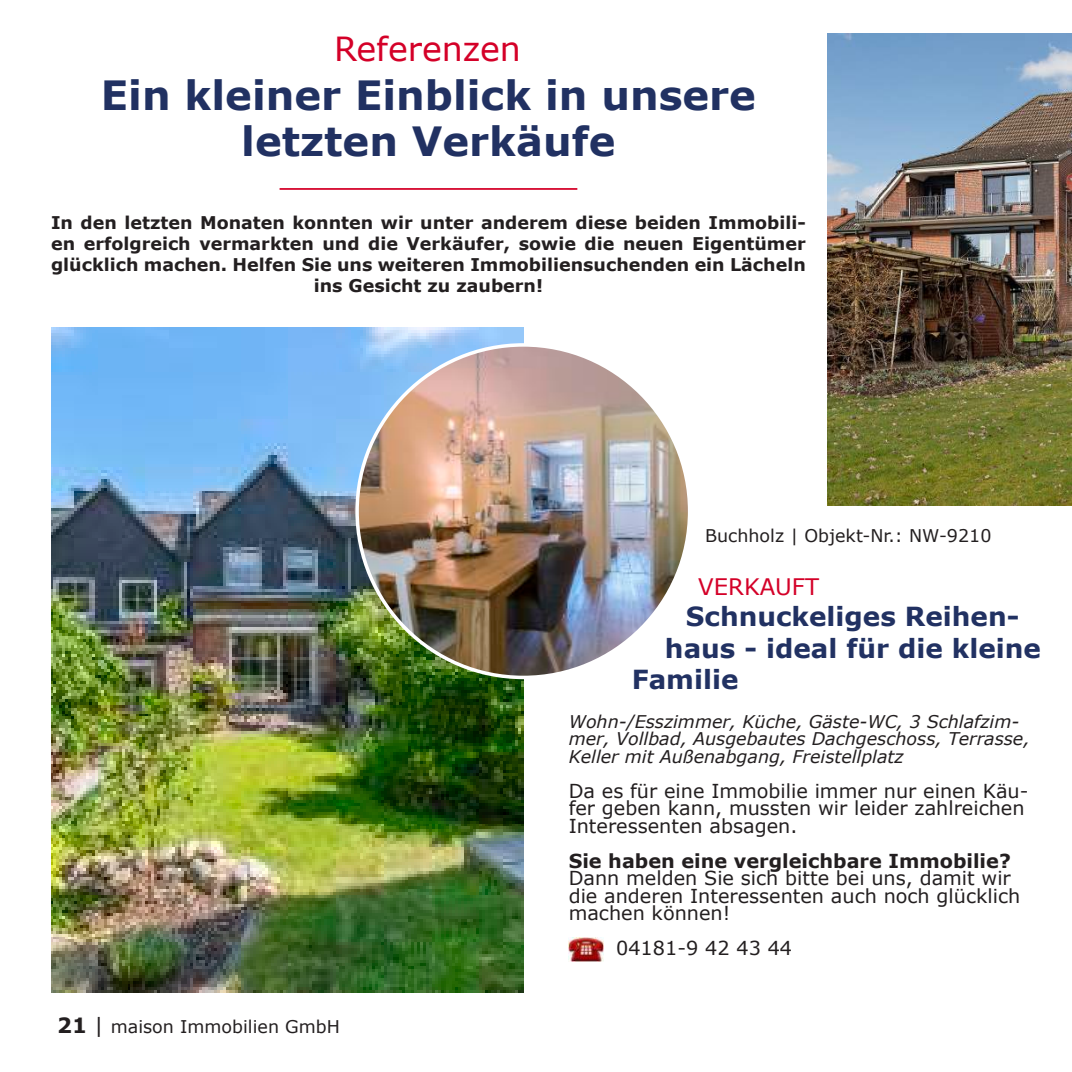
<style>
.page{position:relative;width:1072px;height:1072px;background:#fff}
.page>*{position:absolute;margin:0;border:0;box-sizing:border-box;transform-origin:0 0}
.t1{font:700 40.25px/45.5px "Verdana";color:#213162;text-align:center}
.t2{font:33.25px "Verdana";color:#d40028}
.t3{font:700 26.25px "Verdana";color:#213162}
.t4{font:22.75px "Verdana";color:#d40028}
.t5{font:19.25px/17.5px "Verdana";color:#231f20}
.t6{font:700 19.25px "Verdana";color:#231f20}
.t7{font:700 17.5px/21px "Verdana";color:#231f20;text-align:center}
.t8{font:italic 17.5px/17.5px "Verdana";color:#231f20}
.t9{font:17.5px "Verdana";color:#231f20}
.s1{font-weight:700;font-size:21px}
.s2{font-size:21px}
</style>
<div class="page">
<img style="left:827px;top:34px;width:244px;height:471px">
<img style="left:52px;top:328px;width:471px;height:664px">
<img style="left:357px;top:345px;width:332px;height:332px;border-radius:166px">
<img style="left:568px;top:937px;width:35px;height:24px">
<hr style="left:279px;top:188px;width:298px;height:2px;background:#d40028">
<h2 class="t2" style="left:334px;top:26px;width:188px">Referenzen</h2>
<h1 class="t1" style="left:101px;top:72px;width:656px">Ein kleiner Einblick in unsere letzten Verkäufe</h1>
<p class="t7" style="left:51px;top:211px;width:756px">In den letzten Monaten konnten wir unter anderem diese beiden Immobili&shy;en erfolgreich vermarkten und die Verkäufer, sowie die neuen Eigentümer glücklich machen. Helfen Sie uns weiteren Immobiliensuchenden ein Lächeln ins Gesicht zu zaubern!</p>
<p class="t9" style="left:57px;top:1015px;width:284px"><span class="s1">21</span> <span class="s2">|</span> maison Immobilien GmbH</p>
<p class="t9" style="left:705px;top:523px;width:288px">Buchholz | Objekt-Nr.: NW-9210</p>
<h3 class="t4" style="left:698px;top:570px;width:123px">VERKAUFT</h3>
<h3 class="t3" style="left:686px;top:598px;width:335px">Schnuckeliges Reihen-</h3>
<h3 class="t3" style="left:665px;top:629px;width:377px">haus - ideal für die kleine</h3>
<h3 class="t3" style="left:631px;top:661px;width:108px">Familie</h3>
<p class="t8" style="left:568px;top:712px;width:462px">Wohn-/Esszimmer, Küche, Gäste-WC, 3 Schlafzim&shy;mer, Vollbad, Ausgebautes Dachgeschoss, Terrasse,<br>Keller mit Außenabgang, Freistellplatz</p>
<p class="t5" style="left:568px;top:781px;width:461px">Da es für eine Immobilie immer nur einen Käu&shy;fer geben kann, mussten wir leider zahlreichen<br>Interessenten absagen.</p>
<p class="t6" style="left:568px;top:847px;width:444px">Sie haben eine vergleichbare Immobilie?</p>
<p class="t5" style="left:568px;top:869px;width:453px">Dann melden Sie sich bitte bei uns, damit wir die anderen Interessenten auch noch glücklich machen können!</p>
<p class="t5" style="left:616px;top:939px;width:177px">04181-9 42 43 44</p>
</div>
